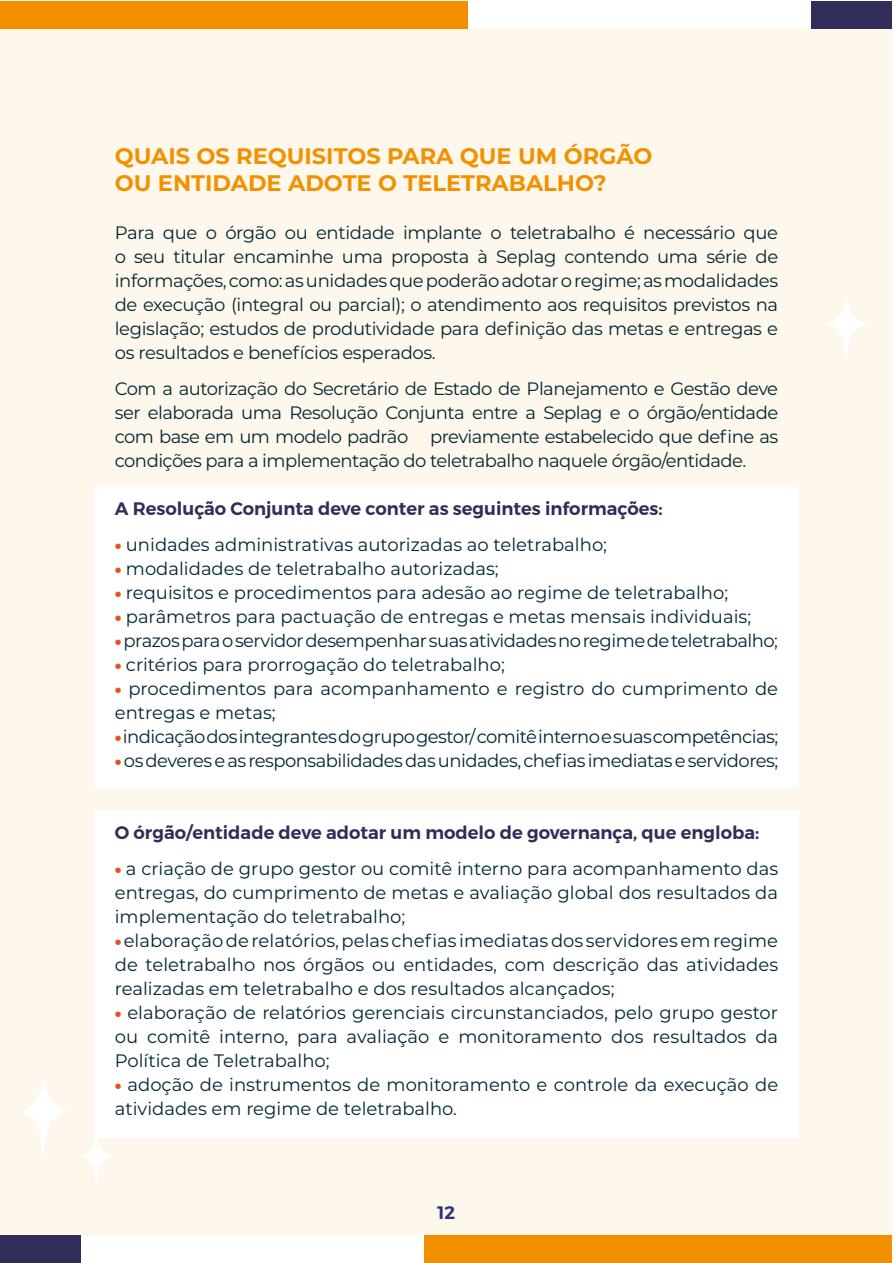
<style>
.page{position:relative;width:893px;height:1263px;background:#fef7ec}
.page>*{position:absolute;margin:0;border:0;box-sizing:border-box;transform-origin:0 0}
.t1{font:700 22.5px/27px "Montserrat";color:#f29100}
.t2{font:18px/24px "Montserrat";color:#002633;text-align:justify}
.t3{font:18px "Montserrat";letter-spacing:-.03em;color:#002633}
.t4{font:600 18px "Montserrat";color:#302e59}
.t5{font:600 18px "Montserrat";color:#283583}
.s1{font-weight:900;font-size:16.5px;color:#e84f1c}
</style>
<div class="page">
<div style="left:424px;top:1235px;width:467px;height:28px;background:#f29100"></div>
<div style="left:79px;top:1235px;width:345px;height:28px;background:#fff"></div>
<div style="left:467px;top:0;width:344px;height:28px;background:#fff"></div>
<div style="left:0;top:1px;width:468px;height:27px;background:#f29100"></div>
<div style="left:0;top:1235px;width:80px;height:28px;background:#302e59"></div>
<div style="left:811px;top:1px;width:80px;height:27px;background:#302e59"></div>
<svg style="left:826px;top:297px;width:42px;height:61px"></svg>
<svg style="left:20px;top:1076px;width:48px;height:81px"></svg>
<svg style="left:82px;top:1137px;width:33px;height:45px"></svg>
<div style="left:94px;top:488px;width:705px;height:299px;background:#fff"></div>
<div style="left:94px;top:810px;width:705px;height:327px;background:#fff"></div>
<p class="t1" style="left:115px;top:142px;width:539px">QUAIS OS REQUISITOS PARA QUE UM ÓRGÃO<br>OU ENTIDADE ADOTE O TELETRABALHO?</p>
<p class="t2" style="left:115px;top:220px;width:665px">Para que o órgão ou entidade implante o teletrabalho é necessário que o seu titular encaminhe uma proposta à Seplag contendo uma série de informações, como: as unidades que poderão adotar o regime; as modalidades de execução (integral ou parcial); o atendimento aos requisitos previstos na legislação; estudos de produtividade para definição das metas e entregas e os resultados e benefícios esperados.</p>
<p class="t2" style="left:115px;top:376px;width:665px">Com a autorização do Secretário de Estado de Planejamento e Gestão deve ser elaborada uma Resolução Conjunta entre a Seplag e o órgão/entidade com base em um modelo padrão previamente estabelecido que define as condições para a implementação do teletrabalho naquele órgão/entidade.</p>
<p class="t4" style="left:115px;top:495px;width:549px">A Resolução Conjunta deve conter as seguintes informações:</p>
<p class="t2" style="left:115px;top:532px;width:494px"><span class="s1">•</span> unidades administrativas autorizadas ao teletrabalho;</p>
<p class="t2" style="left:115px;top:556px;width:385px"><span class="s1">•</span> modalidades de teletrabalho autorizadas;</p>
<p class="t2" style="left:115px;top:580px;width:615px"><span class="s1">•</span> requisitos e procedimentos para adesão ao regime de teletrabalho;</p>
<p class="t2" style="left:115px;top:604px;width:638px"><span class="s1">•</span> parâmetros para pactuação de entregas e metas mensais individuais;</p>
<p class="t3" style="left:115px;top:628px;width:665px"><span class="s1">•</span> prazos para o servidor desempenhar suas atividades no regime de teletrabalho;</p>
<p class="t2" style="left:115px;top:652px;width:392px"><span class="s1">•</span> critérios para prorrogação do teletrabalho;</p>
<p class="t2" style="left:115px;top:676px;width:665px"><span class="s1">•</span> procedimentos para acompanhamento e registro do cumprimento de entregas e metas;</p>
<p class="t3" style="left:115px;top:724px;width:665px"><span class="s1">•</span> indicação dos integrantes do grupo gestor/ comitê interno e suas competências;</p>
<p class="t3" style="left:115px;top:748px;width:665px"><span class="s1">•</span> os deveres e as responsabilidades das unidades, chefias imediatas e servidores;</p>
<p class="t4" style="left:115px;top:819px;width:646px">O órgão/entidade deve adotar um modelo de governança, que engloba:</p>
<p class="t2" style="left:115px;top:856px;width:665px"><span class="s1">•</span> a criação de grupo gestor ou comitê interno para acompanhamento das entregas, do cumprimento de metas e avaliação global dos resultados da implementação do teletrabalho;</p>
<p class="t2" style="left:115px;top:928px;width:665px"><span class="s1">•</span> elaboração de relatórios, pelas chefias imediatas dos servidores em regime de teletrabalho nos órgãos ou entidades, com descrição das atividades realizadas em teletrabalho e dos resultados alcançados;</p>
<p class="t2" style="left:115px;top:1000px;width:665px"><span class="s1">•</span> elaboração de relatórios gerenciais circunstanciados, pelo grupo gestor ou comitê interno, para avaliação e monitoramento dos resultados da Política de Teletrabalho;</p>
<p class="t2" style="left:115px;top:1072px;width:665px"><span class="s1">•</span> adoção de instrumentos de monitoramento e controle da execução de atividades em regime de teletrabalho.</p>
<p class="t5" style="left:438px;top:1198px;width:19px">12</p>
</div>
